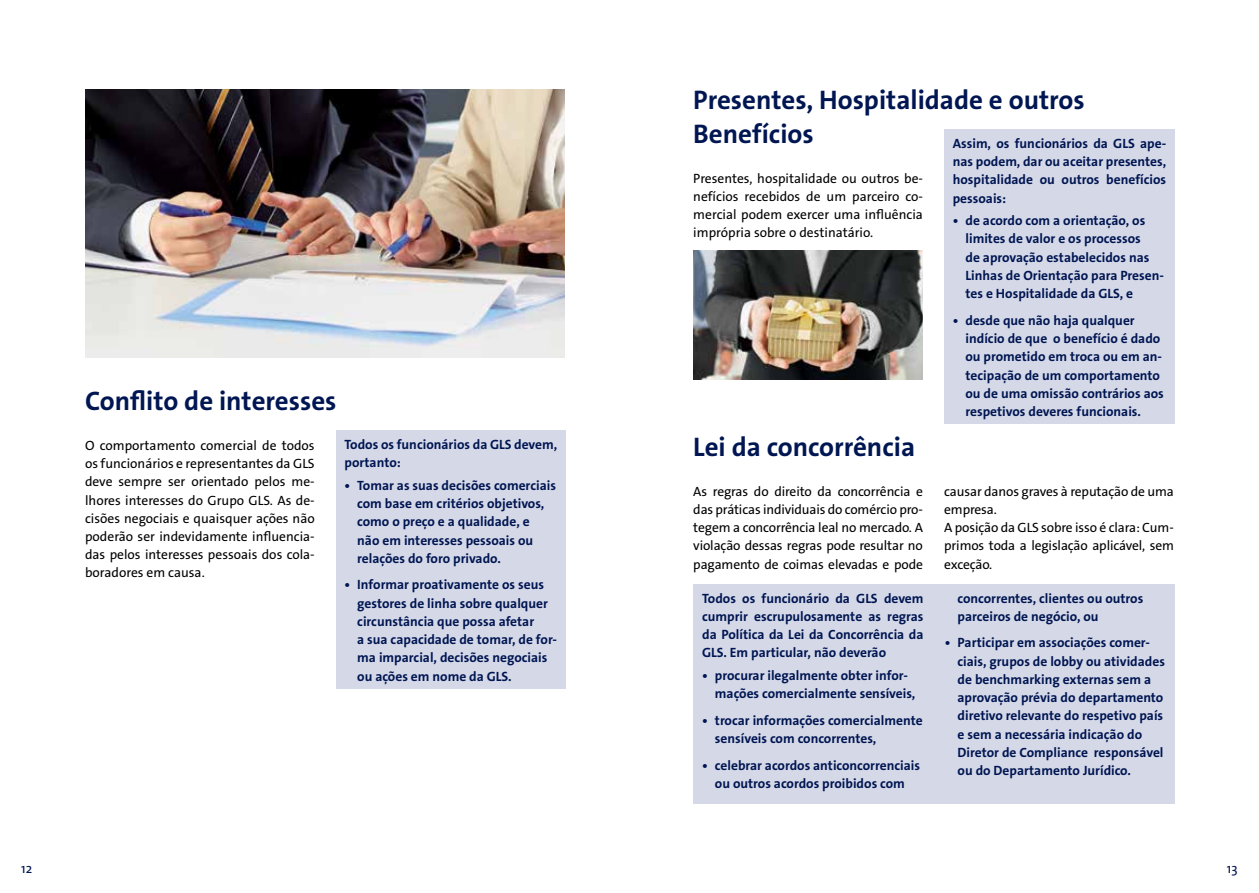
<style>
.page{position:relative;width:1259px;height:893px;background:#fff}
.page>*{position:absolute;margin:0;border:0;box-sizing:border-box;transform-origin:0 0}
.t1{font:700 27px/33.8px "The Sans GLS";color:#001652}
.t2{font:700 13.5px/18.3px "The Sans GLS";color:#001652}
.t3{font:13.5px/18.3px "The Sans GLS";letter-spacing:-.01em;color:#000;text-align:justify}
.t4{font:13.5px "The Sans GLS";color:#001652}
</style>
<div class="page">
<div style="left:336px;top:431px;width:230px;height:258px;background:#d5d8e7"></div>
<img style="left:86px;top:89px;width:479px;height:268px">
<div style="left:944px;top:130px;width:230px;height:294px;background:#d5d8e7"></div>
<div style="left:693px;top:584px;width:481px;height:220px;background:#d5d8e7"></div>
<img style="left:693px;top:250px;width:229px;height:129px">
<h1 class="t1" style="left:85px;top:385px;width:253px">Conflito de interesses</h1>
<p class="t3" style="left:85px;top:436px;width:231px">O comportamento comercial de todos os funcionários e representantes da GLS deve sempre ser orientado pelos me&shy;lhores interesses do Grupo GLS. As de&shy;cisões negociais e quaisquer ações não poderão ser indevidamente influencia&shy;das pelos interesses pessoais dos cola&shy;boradores em causa.</p>
<p class="t2" style="left:344px;top:436px;width:214px">Todos os funcionários da GLS devem, portanto:</p>
<p class="t2" style="left:357px;top:476px;width:200px;text-indent:-13px">• Tomar as suas decisões comerciais com base em critérios objetivos, como o preço e a qualidade, e<br>não em interesses pessoais ou relações do foro privado.</p>
<p class="t2" style="left:357px;top:576px;width:201px;text-indent:-13px">• Informar proativamente os seus gestores de linha sobre qualquer circunstância que possa afetar<br>a sua capacidade de tomar, de for&shy;ma imparcial, decisões negociais ou ações em nome da GLS.</p>
<h1 class="t1" style="left:693px;top:83px;width:393px">Presentes, Hospitalidade e outros<br>Benefícios</h1>
<p class="t3" style="left:693px;top:169px;width:231px">Presentes, hospitalidade ou outros be&shy;nefícios recebidos de um parceiro co&shy;mercial podem exercer uma influência imprópria sobre o destinatário.</p>
<p class="t2" style="left:952px;top:134px;width:215px;text-align:justify">Assim, os funcionários da GLS ape&shy;nas podem, dar ou aceitar presentes, hospitalidade ou outros benefícios pessoais:</p>
<p class="t2" style="left:965px;top:212px;width:200px;text-indent:-13px">• de acordo com a orientação, os limites de valor e os processos<br>de aprovação estabelecidos nas<br>Linhas de Orientação para Presen&shy;tes e Hospitalidade da GLS, e</p>
<p class="t2" style="left:965px;top:311px;width:200px;text-indent:-13px">• desde que não haja qualquer indício de que o benefício é dado ou prometido em troca ou em an&shy;tecipação de um comportamento ou de uma omissão contrários aos respetivos deveres funcionais.</p>
<h1 class="t1" style="left:693px;top:430px;width:223px">Lei da concorrência</h1>
<p class="t3" style="left:693px;top:482px;width:231px">As regras do direito da concorrência e das práticas individuais do comércio pro&shy;tegem a concorrência leal no mercado. A violação dessas regras pode resultar no pagamento de coimas elevadas e pode</p>
<p class="t3" style="left:944px;top:482px;width:231px;text-align:left">causar danos graves à reputação de uma empresa.<br>A posição da GLS sobre isso é clara: Cum&shy;primos toda a legislação aplicável, sem exceção.</p>
<p class="t2" style="left:702px;top:589px;width:223px;text-align:justify">Todos os funcionário da GLS devem cumprir escrupulosamente as regras da Política da Lei da Concorrência da GLS. Em particular, não deverão</p>
<p class="t2" style="left:715px;top:666px;width:202px;text-indent:-13px">• procurar ilegalmente obter infor&shy;mações comercialmente sensíveis,</p>
<p class="t2" style="left:715px;top:711px;width:209px;text-indent:-13px">• trocar informações comercialmente sensíveis com concorrentes,</p>
<p class="t2" style="left:702px;top:756px;width:219px;text-align:center">• celebrar acordos anticoncorrenciais ou outros acordos proibidos com</p>
<p class="t2" style="left:957px;top:589px;width:187px">concorrentes, clientes ou outros parceiros de negócio, ou</p>
<p class="t2" style="left:957px;top:634px;width:209px;text-indent:-13px">• Participar em associações comer&shy;ciais, grupos de lobby ou atividades de benchmarking externas sem a aprovação prévia do departamento diretivo relevante do respetivo país e sem a necessária indicação do Diretor de Compliance responsável ou do Departamento Jurídico.</p>
<p class="t4" style="left:21px;top:860px;width:13px">12</p>
<p class="t4" style="left:1227px;top:860px;width:12px">13</p>
</div>
